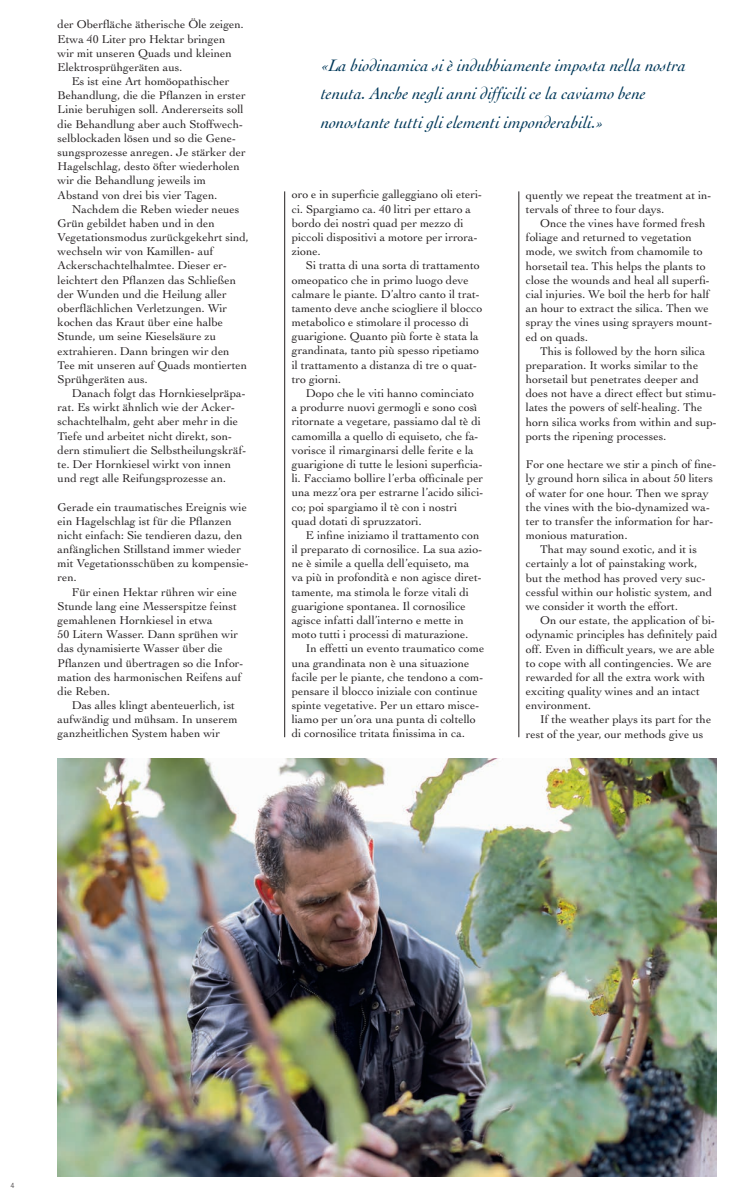
<style>
.page{position:relative;width:745px;height:1198px;background:#fff}
.page>*{position:absolute;margin:0;border:0;box-sizing:border-box;transform-origin:0 0}
.t1{font:italic 17.5px/28.4px "Cochin LT Pro";color:#003859}
.t2{font:11.88px/14.1px "Cochin LT Pro";color:#231f20}
.t3{font:300 7.5px "Corporate S";color:#231f20}
</style>
<div class="page">
<hr style="left:518px;top:191px;width:1px;height:546px;background:#231f20">
<hr style="left:284px;top:191px;width:1px;height:546px;background:#231f20">
<img style="left:58px;top:758px;width:658px;height:418px">
<p class="t2" style="left:58px;top:17px;width:188px">der Oberfläche ätherische Öle zeigen.<br>Etwa 40 Liter pro Hektar bringen wir mit unseren Quads und kleinen<br>Elektrosprühgeräten aus.</p>
<p class="t2" style="left:58px;top:74px;width:189px;text-indent:14px">Es ist eine Art homöopathischer Behandlung, die die Pflanzen in erster Linie beruhigen soll. Andererseits soll die Behandlung aber auch Stoffwech&shy;selblockaden lösen und so die Gene&shy;sungsprozesse anregen. Je stärker der Hagelschlag, desto öfter wiederholen wir die Behandlung jeweils im Abstand von drei bis vier Tagen.</p>
<p class="t2" style="left:58px;top:202px;width:192px;text-indent:14px">Nachdem die Reben wieder neues<br>Grün gebildet haben und in den<br>Vegetationsmodus zurückgekehrt sind, wechseln wir von Kamillen- auf<br>Ackerschachtelhalmtee. Dieser er&shy;leichtert den Pflanzen das Schließen der Wunden und die Heilung aller oberflächlichen Verletzungen. Wir kochen das Kraut über eine halbe<br>Stunde, um seine Kieselsäure zu extrahieren. Dann bringen wir den<br>Tee mit unseren auf Quads montierten<br>Sprühgeräten aus.</p>
<p class="t2" style="left:58px;top:386px;width:190px;text-indent:14px">Danach folgt das Hornkieselpräpa&shy;rat. Es wirkt ähnlich wie der Acker&shy;schachtelhalm, geht aber mehr in die Tiefe und arbeitet nicht direkt, son&shy;dern stimuliert die Selbstheilungskräf&shy;te. Der Hornkiesel wirkt von innen und regt alle Reifungsprozesse an.</p>
<p class="t2" style="left:58px;top:499px;width:192px">Gerade ein traumatisches Ereignis wie ein Hagelschlag ist für die Pflanzen nicht einfach: Sie tendieren dazu, den anfänglichen Stillstand immer wieder mit Vegetationsschüben zu kompensie&shy;ren.</p>
<p class="t2" style="left:58px;top:584px;width:187px;text-indent:14px">Für einen Hektar rühren wir eine<br>Stunde lang eine Messerspitze feinst gemahlenen Hornkiesel in etwa<br>50 Litern Wasser. Dann sprühen wir das dynamisierte Wasser über die<br>Pflanzen und übertragen so die Infor&shy;mation des harmonischen Reifens auf die Reben.</p>
<p class="t2" style="left:58px;top:698px;width:181px;text-indent:14px">Das alles klingt abenteuerlich, ist aufwändig und mühsam. In unserem ganzheitlichen System haben wir</p>
<h1 class="t1" style="left:321px;top:51px;width:366px">«La biodinamica si è indubbiamente imposta nella nostra tenuta. Anche negli anni difficili ce la caviamo bene nonostante tutti gli elementi imponderabili.»</h1>
<p class="t2" style="left:291px;top:187px;width:192px">oro e in superficie galleggiano oli eteri&shy;ci. Spargiamo ca. 40 litri per ettaro a bordo dei nostri quad per mezzo di piccoli dispositivi a motore per irrora&shy;zione.</p>
<p class="t2" style="left:291px;top:258px;width:192px;text-indent:14px">Si tratta di una sorta di trattamento omeopatico che in primo luogo deve calmare le piante. D’altro canto il trat&shy;tamento deve anche sciogliere il blocco metabolico e stimolare il processo di guarigione. Quanto più forte è stata la grandinata, tanto più spesso ripetiamo il trattamento a distanza di tre o quat&shy;tro giorni.</p>
<p class="t2" style="left:291px;top:386px;width:193px;text-indent:14px">Dopo che le viti hanno cominciato<br>a produrre nuovi germogli e sono così ritornate a vegetare, passiamo dal tè di camomilla a quello di equiseto, che fa&shy;vorisce il rimarginarsi delle ferite e la guarigione di tutte le lesioni superficia&shy;li. Facciamo bollire l’erba officinale per una mezz’ora per estrarne l’acido silici&shy;co; poi spargiamo il tè con i nostri quad dotati di spruzzatori.</p>
<p class="t2" style="left:291px;top:528px;width:192px;text-indent:14px">E infine iniziamo il trattamento con il preparato di cornosilice. La sua azio&shy;ne è simile a quella dell’equiseto, ma va più in profondità e non agisce diret&shy;tamente, ma stimola le forze vitali di guarigione spontanea. Il cornosilice agisce infatti dall’interno e mette in moto tutti i processi di maturazione.</p>
<p class="t2" style="left:291px;top:641px;width:194px;text-indent:14px">In effetti un evento traumatico come una grandinata non è una situazione facile per le piante, che tendono a com&shy;pensare il blocco iniziale con continue spinte vegetative. Per un ettaro misce&shy;liamo per un’ora una punta di coltello di cornosilice tritata finissima in ca.</p>
<p class="t2" style="left:525px;top:188px;width:187px">quently we repeat the treatment at in&shy;tervals of three to four days.</p>
<p class="t2" style="left:525px;top:216px;width:188px;text-indent:14px">Once the vines have formed fresh foliage and returned to vegetation mode, we switch from chamomile to horsetail tea. This helps the plants to close the wounds and heal all superfi&shy;cial injuries. We boil the herb for half an hour to extract the silica. Then we spray the vines using sprayers mount&shy;ed on quads.</p>
<p class="t2" style="left:525px;top:343px;width:192px;text-indent:14px">This is followed by the horn silica preparation. It works similar to the horsetail but penetrates deeper and does not have a direct effect but stimu&shy;lates the powers of self-healing. The horn silica works from within and sup&shy;ports the ripening processes.</p>
<p class="t2" style="left:525px;top:457px;width:192px">For one hectare we stir a pinch of fine-</p>
<p class="t2" style="left:525px;top:471px;width:189px">ly ground horn silica in about 50 liters</p>
<p class="t2" style="left:525px;top:485px;width:184px">of water for one hour. Then we spray</p>
<p class="t2" style="left:525px;top:499px;width:185px">the vines with the bio-dynamized wa-</p>
<p class="t2" style="left:525px;top:514px;width:189px">ter to transfer the information for har-</p>
<p class="t2" style="left:525px;top:528px;width:103px">monious maturation.</p>
<p class="t2" style="left:539px;top:542px;width:158px">That may sound exotic, and it is</p>
<p class="t2" style="left:525px;top:556px;width:173px">certainly a lot of painstaking work,</p>
<p class="t2" style="left:525px;top:570px;width:181px">but the method has proved very suc-</p>
<p class="t2" style="left:525px;top:585px;width:188px">cessful within our holistic system, and</p>
<p class="t2" style="left:525px;top:599px;width:153px">we consider it worth the effort.</p>
<p class="t2" style="left:539px;top:613px;width:176px">On our estate, the application of bi-</p>
<p class="t2" style="left:525px;top:627px;width:193px">odynamic principles has definitely paid</p>
<p class="t2" style="left:525px;top:641px;width:190px">off. Even in difficult years, we are able</p>
<p class="t2" style="left:525px;top:655px;width:187px">to cope with all contingencies. We are</p>
<p class="t2" style="left:525px;top:670px;width:181px">rewarded for all the extra work with</p>
<p class="t2" style="left:525px;top:684px;width:175px">exciting quality wines and an intact</p>
<p class="t2" style="left:525px;top:698px;width:67px">environment.</p>
<p class="t2" style="left:539px;top:712px;width:172px">If the weather plays its part for the</p>
<p class="t2" style="left:525px;top:726px;width:179px">rest of the year, our methods give us</p>
<p class="t3" style="left:11px;top:1180px;width:6px">4</p>
</div>
